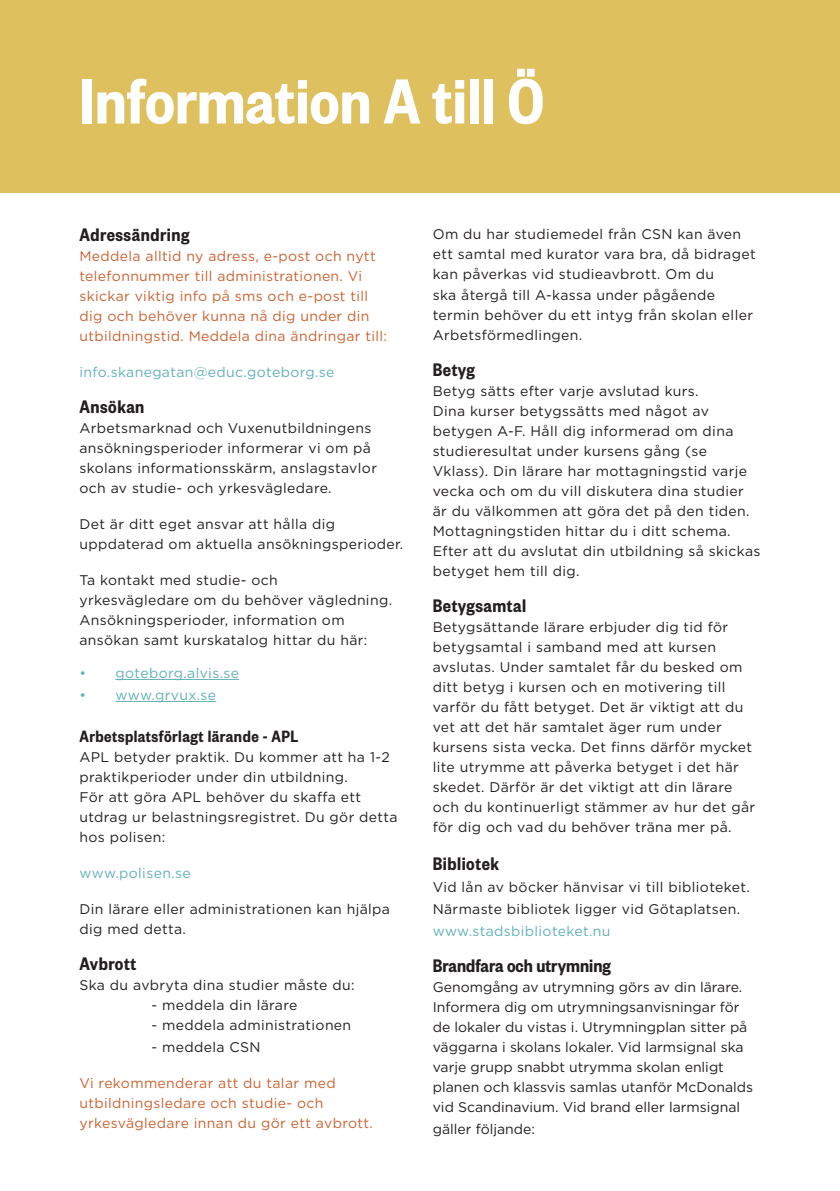
<style>
.page{position:relative;width:840px;height:1191px;background:#fff}
.page>*{position:absolute;margin:0;border:0;box-sizing:border-box;transform-origin:0 0}
.t1{font:600 70px "Founders Grotesk Cond";color:#fff}
.Body_Text{font:600 20px "Founders Grotesk Cond";letter-spacing:.025em;color:#231f20}
.Body_Text-2{font:600 20px "Founders Grotesk Cond";color:#231f20}
.Body_Text-3{font:600 18px "Founders Grotesk Cond";letter-spacing:.025em;color:#231f20}
.Body_Text-4{font:14px/20px "Gotham";letter-spacing:.025em;color:#231f20}
.Body_Text-5{font:14px/20px "Gotham";color:#231f20}
.Body_Text-6{font:14px/20px "Gotham";letter-spacing:.025em;color:#cb6231}
.Body_Text-7{font:14px "Gotham";letter-spacing:.025em;color:#63b1b8}
.s1{color:#63b1b8}
</style>
<div class="page">
<div style="left:0;top:0;width:839px;height:193px;background:#dec05f"></div>
<hr style="left:0;top:386px;width:1px;height:522px;background:#f8c5d4">
<hr style="left:115px;top:679px;width:124px;height:1px;background:#63b1b8">
<hr style="left:115px;top:701px;width:101px;height:1px;background:#63b1b8">
<p class="t1" style="left:79px;top:59px;width:466px">Information A till Ö</p>
<p class="Body_Text" style="left:79px;top:222px;width:111px">Adressändring</p>
<p class="Body_Text-6" style="left:79px;top:246px;width:309px">Meddela alltid ny adress, e-post och nytt telefonnummer till administrationen. Vi skickar viktig info på sms och e-post till dig och behöver kunna nå dig under din utbildningstid. Meddela dina ändringar till:</p>
<p class="Body_Text-7" style="left:79px;top:363px;width:256px">info.skanegatan@educ.goteborg.se</p>
<p class="Body_Text" style="left:79px;top:394px;width:66px">Ansökan</p>
<p class="Body_Text-4" style="left:79px;top:418px;width:299px">Arbetsmarknad och Vuxenutbildningens ansökningsperioder informerar vi om på skolans informationsskärm, anslagstavlor och av studie- och yrkesvägledare.</p>
<p class="Body_Text-4" style="left:79px;top:514px;width:325px">Det är ditt eget ansvar att hålla dig uppdaterad om aktuella ansökningsperioder.</p>
<p class="Body_Text-4" style="left:79px;top:570px;width:314px">Ta kontakt med studie- och<br>yrkesvägledare om du behöver vägledning.<br>Ansökningsperioder, information om ansökan samt kurskatalog hittar du här:</p>
<p class="Body_Text-7" style="left:79px;top:664px;width:161px">• goteborg.alvis.se</p>
<p class="Body_Text-7" style="left:79px;top:686px;width:138px">• www.grvux.se</p>
<p class="Body_Text-3" style="left:79px;top:725px;width:220px">Arbetsplatsförlagt lärande - APL</p>
<p class="Body_Text-4" style="left:79px;top:747px;width:319px">APL betyder praktik. Du kommer att ha 1-2 praktikperioder under din utbildning.<br>För att göra APL behöver du skaffa ett utdrag ur belastningsregistret. Du gör detta hos polisen:</p>
<p class="Body_Text-7" style="left:79px;top:864px;width:113px">www.polisen.se</p>
<p class="Body_Text-4" style="left:79px;top:899px;width:312px">Din lärare eller administrationen kan hjälpa dig med detta.</p>
<p class="Body_Text" style="left:79px;top:951px;width:58px">Avbrott</p>
<p class="Body_Text-4" style="left:79px;top:975px;width:276px">Ska du avbryta dina studier måste du:</p>
<p class="Body_Text-4" style="left:151px;top:995px;width:147px">- meddela din lärare</p>
<p class="Body_Text-4" style="left:151px;top:1015px;width:201px">- meddela administrationen</p>
<p class="Body_Text-4" style="left:151px;top:1037px;width:110px">- meddela CSN</p>
<p class="Body_Text-6" style="left:79px;top:1073px;width:295px">Vi rekommenderar att du talar med utbildningsledare och studie- och yrkesvägledare innan du gör ett avbrott.</p>
<p class="Body_Text-4" style="left:432px;top:224px;width:324px">Om du har studiemedel från CSN kan även ett samtal med kurator vara bra, då bidraget kan påverkas vid studieavbrott. Om du<br>ska återgå till A-kassa under pågående termin behöver du ett intyg från skolan eller Arbetsförmedlingen.</p>
<p class="Body_Text" style="left:432px;top:357px;width:44px">Betyg</p>
<p class="Body_Text-4" style="left:432px;top:380px;width:329px">Betyg sätts efter varje avslutad kurs.<br>Dina kurser betygssätts med något av betygen A-F. Håll dig informerad om dina studieresultat under kursens gång (se Vklass). Din lärare har mottagningstid varje vecka och om du vill diskutera dina studier är du välkommen att göra det på den tiden.<br>Mottagningstiden hittar du i ditt schema.<br>Efter att du avslutat din utbildning så skickas betyget hem till dig.</p>
<p class="Body_Text" style="left:432px;top:593px;width:95px">Betygsamtal</p>
<p class="Body_Text-4" style="left:432px;top:616px;width:324px">Betygsättande lärare erbjuder dig tid för betygsamtal i samband med att kursen avslutas. Under samtalet får du besked om ditt betyg i kursen och en motivering till varför du fått betyget. Det är viktigt att du vet att det här samtalet äger rum under kursens sista vecka. Det finns därför mycket lite utrymme att påverka betyget i det här skedet. Därför är det viktigt att din lärare och du kontinuerligt stämmer av hur det går för dig och vad du behöver träna mer på.</p>
<p class="Body_Text" style="left:432px;top:851px;width:68px">Bibliotek</p>
<p class="Body_Text-4" style="left:432px;top:875px;width:318px;line-height:22px">Vid lån av böcker hänvisar vi till biblioteket.<br>Närmaste bibliotek ligger vid Götaplatsen. <span class="s1">www.stadsbiblioteket.nu</span></p>
<p class="Body_Text-2" style="left:432px;top:953px;width:179px">Brandfara och utrymning</p>
<p class="Body_Text-5" style="left:432px;top:976px;width:322px">Genomgång av utrymning görs av din lärare.<br>Informera dig om utrymningsanvisningar för de lokaler du vistas i. Utrymningplan sitter på väggarna i skolans lokaler. Vid larmsignal ska varje grupp snabbt utrymma skolan enligt planen och klassvis samlas utanför McDonalds vid Scandinavium. Vid brand eller larmsignal</p>
<p class="Body_Text-5" style="left:432px;top:1118px;width:104px">gäller följande:</p>
</div>
